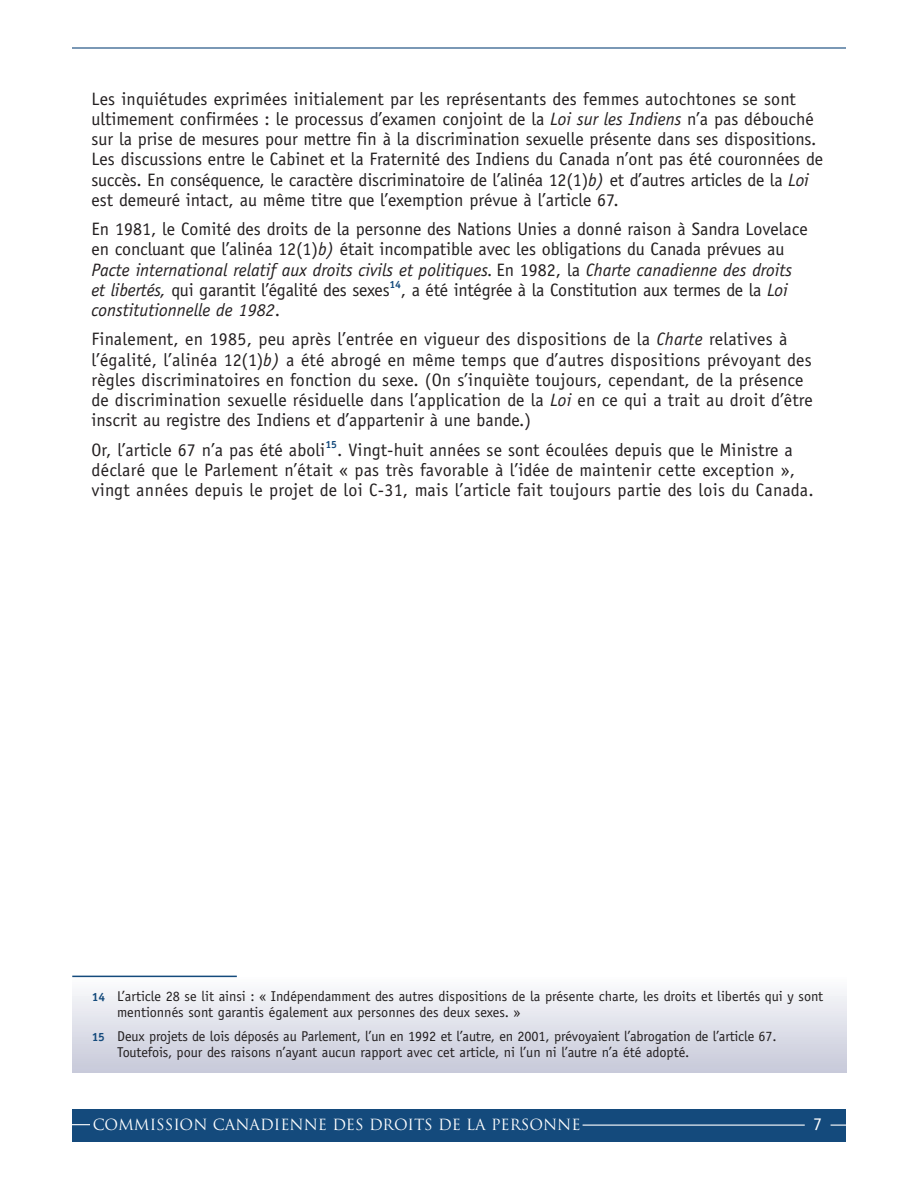
<style>
.page{position:relative;width:918px;height:1188px;background:#fff}
.page>*{position:absolute;margin:0;border:0;box-sizing:border-box;transform-origin:0 0}
.t1{font:18px/20.2px "Officina Sans";color:#231f20}
.t2{font:18px "Officina Sans";color:#fff}
.t3{font:15px "Trajan";color:#fff}
.t4{font:14.25px/15.8px "Officina Sans";color:#231f20}
.s1{font-style:italic}
.s2{font-weight:700;font-size:12px;color:#144a7c}
</style>
<div class="page">
<div style="left:72px;top:1109px;width:774px;height:33px;background:#144a7c"></div>
<hr style="left:72px;top:47px;width:774px;height:2px;background:#144a7c">
<svg style="left:72px;top:1124px;width:18px;height:1px"></svg>
<hr style="left:583px;top:1125px;width:222px;height:1px;background:#fff">
<svg style="left:831px;top:1125px;width:15px;height:1px"></svg>
<div style="left:72px;top:977px;width:774px;height:95px;background:linear-gradient(to bottom,#fcfdfd,#c6c8d9)"></div>
<hr style="left:72px;top:976px;width:165px;height:1px;background:#144a7c">
<p class="t1" style="left:91px;top:90px;width:733px">Les inquiétudes exprimées initialement par les représentants des femmes autochtones se sont ultimement confirmées : le processus d’examen conjoint de la <span class="s1">Loi sur les Indiens</span> n’a pas débouché sur la prise de mesures pour mettre fin à la discrimination sexuelle présente dans ses dispositions.<br>Les discussions entre le Cabinet et la Fraternité des Indiens du Canada n’ont pas été couronnées de succès. En conséquence, le caractère discriminatoire de l’alinéa 12(1)<span class="s1">b)</span> et d’autres articles de la <span class="s1">Loi </span>est demeuré intact, au même titre que l’exemption prévue à l’article 67.</p>
<p class="t1" style="left:91px;top:220px;width:718px">En 1981, le Comité des droits de la personne des Nations Unies a donné raison à Sandra Lovelace en concluant que l’alinéa 12(1)<span class="s1">b)</span> était incompatible avec les obligations du Canada prévues au <span class="s1">Pacte international relatif aux droits civils et politiques.</span> En 1982, la <span class="s1">Charte canadienne des droits et libertés,</span> qui garantit l’égalité des sexes<sup>14</sup>, a été intégrée à la Constitution aux termes de la <span class="s1">Loi constitutionnelle de 1982</span>.</p>
<p class="t1" style="left:91px;top:331px;width:723px">Finalement, en 1985, peu après l’entrée en vigueur des dispositions de la <span class="s1">Charte</span> relatives à l’égalité, l’alinéa 12(1)<span class="s1">b)</span> a été abrogé en même temps que d’autres dispositions prévoyant des règles discriminatoires en fonction du sexe. (On s’inquiète toujours, cependant, de la présence de discrimination sexuelle résiduelle dans l’application de la <span class="s1">Loi</span> en ce qui a trait au droit d’être inscrit au registre des Indiens et d’appartenir à une bande.)</p>
<p class="t1" style="left:91px;top:441px;width:724px">Or, l’article 67 n’a pas été aboli<sup>15</sup>. Vingt-huit années se sont écoulées depuis que le Ministre a déclaré que le Parlement n’était « pas très favorable à l’idée de maintenir cette exception », vingt années depuis le projet de loi C-31, mais l’article fait toujours partie des lois du Canada.</p>
<p class="t4" style="left:117px;top:989px;width:708px;text-indent:-25px"><span class="s2">14</span> L’article 28 se lit ainsi : « Indépendamment des autres dispositions de la présente charte, les droits et libertés qui y sont mentionnés sont garantis également aux personnes des deux sexes. »</p>
<p class="t4" style="left:117px;top:1030px;width:661px;text-indent:-25px"><span class="s2">15</span> Deux projets de lois déposés au Parlement, l’un en 1992 et l’autre, en 2001, prévoyaient l’abrogation de l’article 67.<br>Toutefois, pour des raisons n’ayant aucun rapport avec cet article, ni l’un ni l’autre n’a été adopté.</p>
<p class="t3" style="left:93px;top:1117px;width:489px">COMMISSION CANADIENNE DES DROITS DE LA PERSONNE</p>
<p class="t2" style="left:813px;top:1117px;width:10px">7</p>
</div>
